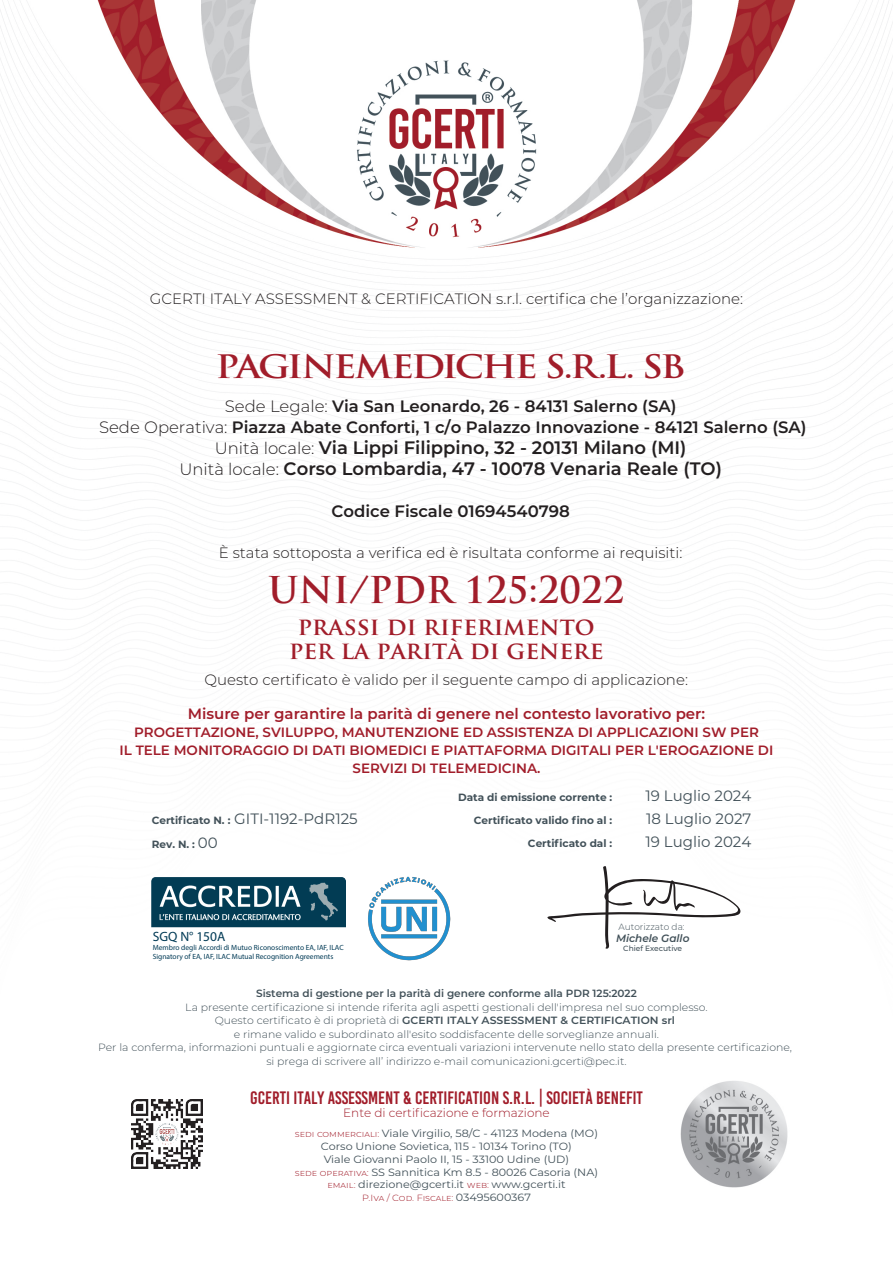
<style>
.page{position:relative;width:893px;height:1263px;background:#fff}
.page>*{position:absolute;margin:0;border:0;box-sizing:border-box;transform-origin:0 0}
.t1{font:700 36px "Trajan Pro";color:#a11d2a}
.t2{font:700 31.5px "Trajan Pro";letter-spacing:-.075em;color:#a11d2a;scale:1.15 1}
.t3{font:700 24px/24px "Trajan Pro";color:#a11d2a;text-align:center}
.t4{font:600 18px/21px "Montserrat";color:#231f20;text-align:center}
.t5{font:18px "Bebas Kai";color:#a11d2a}
.t6{font:600 16.5px/21px "Montserrat";color:#231f20;text-align:center}
.t7{font:300 15px "Montserrat";color:#231f20}
.t8{font:600 15px "Montserrat";color:#a11d2a}
.t9{font:15px/23px "Montserrat";color:#425159;text-align:justify}
.t10{font:600 13.5px/18px "Montserrat";color:#a11d2a;text-align:center}
.t11{font:700 13.5px "Myriad Pro";color:#003a55}
.t12{font:300 12px "Montserrat";color:#a11d2a}
.t13{font:italic 600 10.65px "Montserrat";color:#425159}
.t14{font:300 10.5px/13.5px "Montserrat";color:#425159;text-align:center;scale:1.04 1}
.t15{font:10.5px/12.8px "Montserrat";color:#425159;text-align:center;scale:1.06 1}
.t16{font:700 10.5px/23px "Montserrat";color:#425159;text-align:right}
.t17{font:600 10.5px "Montserrat";color:#425159}
.t18{font:300 9px "Montserrat";color:#a11d2a;scale:1.06 1}
.t19{font:300 9px "Montserrat";color:#425159}
.t20{font:7.5px/9px "Myriad Pro";color:#003a55}
.t21{font:500 7.5px "Montserrat";color:#425159}
.s1{font-weight:300}
.s2{font-weight:300;font-size:16.5px}
.s3{font-weight:600}
.s4{font-weight:300;font-size:9px;color:#a11d2a}
.s5{font-weight:400;font-size:10.5px;color:#425159}
</style>
<div class="page">
<img style="left:0;top:0;width:893px;height:1188px">
<img style="left:131px;top:1099px;width:71px;height:69px">
<svg style="left:547px;top:865px;width:194px;height:84px"></svg>
<img style="left:367px;top:876px;width:84px;height:85px">
<img style="left:150px;top:876px;width:198px;height:53px">
<h3 class="t7" style="left:150px;top:289px;width:595px">GCERTI ITALY ASSESSMENT &amp; CERTIFICATION s.r.l. certifica che l’organizzazione:</h3>
<h2 class="t2" style="left:216px;top:347px;width:411px">PAGINEMEDICHE S.R.L. SB</h2>
<h3 class="t6" style="left:99px;top:395px;width:709px"><span class="s1">Sede Legale:</span> Via San Leonardo, 26 - 84131 Salerno (SA)<br><span class="s1">Sede Operativa:</span> Piazza Abate Conforti, 1 c/o Palazzo Innovazione - 84121 Salerno (SA)</h3>
<h3 class="t4" style="left:179px;top:437px;width:544px"><span class="s2">Unità locale:</span> Via Lippi Filippino, 32 - 20131 Milano (MI)<br><span class="s2">Unità locale:</span> Corso Lombardia, 47 - 10078 Venaria Reale (TO)</h3>
<h3 class="t6" style="left:331px;top:500px;width:240px">Codice Fiscale 01694540798</h3>
<h3 class="t7" style="left:219px;top:543px;width:465px">È stata sottoposta a verifica ed è risultata conforme ai requisiti:</h3>
<h1 class="t1" style="left:268px;top:568px;width:358px">UNI/PDR 125:2022</h1>
<h3 class="t3" style="left:289px;top:614px;width:316px">prassi di riferimento per la parità di genere</h3>
<h3 class="t7" style="left:205px;top:670px;width:485px">Questo certificato è valido per il seguente campo di applicazione:</h3>
<h3 class="t8" style="left:188px;top:703px;width:519px">Misure per garantire la parità di genere nel contesto lavorativo per:</h3>
<p class="t10" style="left:120px;top:722px;width:655px">PROGETTAZIONE, SVILUPPO, MANUTENZIONE ED ASSISTENZA DI APPLICAZIONI SW PER<br>IL TELE MONITORAGGIO DI DATI BIOMEDICI E PIATTAFORMA DIGITALI PER L'EROGAZIONE DI<br>SERVIZI DI TELEMEDICINA.</p>
<h3 class="t9" style="left:234px;top:807px;width:125px">GITI-1192-PdR125</h3>
<p class="t16" style="left:152px;top:808px;width:80px">Certificato N. :</p>
<p class="t16" style="left:152px;top:832px;width:45px">Rev. N. :</p>
<h3 class="t9" style="left:198px;top:830px;width:21px">00</h3>
<p class="t11" style="left:153px;top:928px;width:74px">SGQ N° 150A</p>
<p class="t20" style="left:153px;top:943px;width:193px">Membro degli Accordi di Mutuo Riconoscimento EA, IAF, ILAC<br>Signatory of EA, IAF, ILAC Mutual Recognition Agreements</p>
<p class="t16" style="left:458px;top:785px;width:156px">Data di emissione corrente :<br>Certificato valido fino al :<br>Certificato dal :</p>
<h3 class="t9" style="left:645px;top:784px;width:107px">19 Luglio 2024<br>18 Luglio 2027<br>19 Luglio 2024</h3>
<p class="t19" style="left:618px;top:920px;width:68px">Autorizzato da:</p>
<p class="t13" style="left:616px;top:931px;width:75px">Michele Gallo</p>
<p class="t21" style="left:623px;top:943px;width:60px">Chief Executive</p>
<p class="t17" style="left:256px;top:986px;width:382px">Sistema di gestione per la parità di genere conforme alla PDR 125:2022</p>
<p class="t14" style="left:98px;top:1000px;width:669px">La presente certificazione si intende riferita agli aspetti gestionali dell'impresa nel suo complesso.<br>Questo certificato è di proprietà di <span class="s3">GCERTI ITALY ASSESSMENT &amp; CERTIFICATION srl<br></span>e rimane valido e subordinato all'esito soddisfacente delle sorveglianze annuali.<br>Per la conferma, informazioni puntuali e aggiornate circa eventuali variazioni intervenute nello stato della presente certificazione, si prega di scrivere all’ indirizzo e-mail comunicazioni.gcerti@pec.it.</p>
<h3 class="t5" style="left:250px;top:1087px;width:394px">GCERTI ITALY ASSESSMENT &amp; CERTIFICATION S.R.L. | SOCIETÀ BENEFIT</h3>
<p class="t12" style="left:343px;top:1104px;width:208px">Ente di certificazione e formazione</p>
<p class="t15" style="left:295px;top:1127px;width:287px"><span class="s4">sedi commerciali:</span> Viale Virgilio, 58/C - 41123 Modena (MO)<br>Corso Unione Sovietica, 115 - 10134 Torino (TO)<br>Viale Giovanni Paolo II, 15 - 33100 Udine (UD)<br><span class="s4">sede operativa:</span> SS Sannitica Km 8.5 - 80026 Casoria (NA) <span class="s4">email:</span> direzione@gcerti.it <span class="s4">web:</span> www.gcerti.it</p>
<p class="t18" style="left:362px;top:1192px;width:161px">P.Iva / Cod. Fiscale: <span class="s5">03495600367</span></p>
</div>
